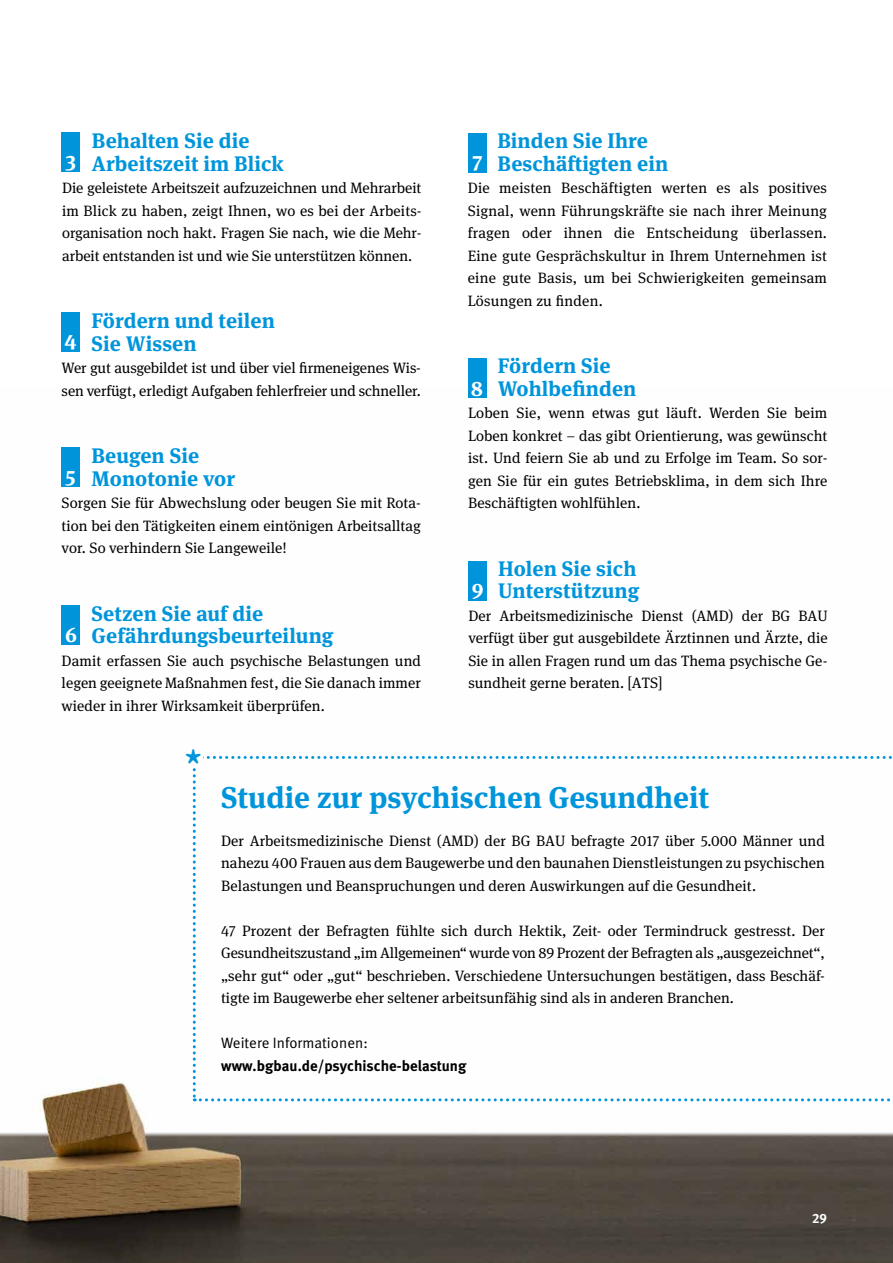
<style>
.page{position:relative;width:893px;height:1263px;background:#fff}
.page>*{position:absolute;margin:0;border:0;box-sizing:border-box;transform-origin:0 0}
.t1{font:700 38.55px "DGUV Meta Serif";color:#0095db}
.t2{font:700 30px "DGUV Meta Serif";color:#0095db}
.t3{font:700 21px/22.5px "DGUV Meta Serif";letter-spacing:.005em;color:#0095db}
.t4{font:700 21px "DGUV Meta Serif";color:#fff}
.t5{font:15px/22.5px "DGUV Meta Serif";letter-spacing:.005em;color:#000}
.t6{font:700 15px/22.5px "DGUV Meta";letter-spacing:.005em;color:#000}
.t7{font:700 13.5px "DGUV Meta";color:#fff}
.s1{font-weight:400}
</style>
<div class="page">
<img style="left:0;top:447px;width:893px;height:816px">
<svg style="left:193px;top:756px;width:700px;height:345px"></svg>
<div style="left:62px;top:132px;width:18px;height:40px;background:#0095db"></div>
<div style="left:62px;top:605px;width:18px;height:40px;background:#0095db"></div>
<div style="left:468px;top:358px;width:19px;height:40px;background:#0095db"></div>
<div style="left:468px;top:133px;width:19px;height:40px;background:#0095db"></div>
<div style="left:468px;top:561px;width:19px;height:39px;background:#0095db"></div>
<div style="left:62px;top:312px;width:18px;height:39px;background:#0095db"></div>
<div style="left:62px;top:447px;width:18px;height:40px;background:#0095db"></div>
<div style="left:183px;top:752px;width:19px;height:15px;background:#fff"></div>
<h4 class="t3" style="left:92px;top:130px;width:194px">Behalten Sie die<br>Arbeitszeit im Blick</h4>
<p class="t5" style="left:62px;top:177px;width:361px">Die geleistete Arbeitszeit aufzuzeichnen und Mehrarbeit</p>
<p class="t5" style="left:62px;top:222px;width:356px">organisation noch hakt. Fragen Sie nach, wie die Mehr arbeit entstanden ist und wie Sie unterstützen können.</p>
<h3 class="t4" style="left:66px;top:149px;width:12px">3</h3>
<p class="t5" style="left:62px;top:200px;width:359px">im Blick zu haben, zeigt Ihnen, wo es bei der Arbeits-</p>
<h4 class="t3" style="left:91px;top:310px;width:185px">Fördern und teilen<br>Sie Wissen</h4>
<p class="t5" style="left:62px;top:380px;width:361px">sen verfügt, erledigt Aufgaben fehlerfreier und schneller.</p>
<h3 class="t4" style="left:65px;top:329px;width:14px">4</h3>
<p class="t5" style="left:62px;top:357px;width:361px">Wer gut ausgebildet ist und über viel firmeneigenes Wis-</p>
<h4 class="t3" style="left:91px;top:445px;width:145px">Beugen Sie<br>Monotonie vor</h4>
<p class="t5" style="left:62px;top:515px;width:361px">tion bei den Tätigkeiten einem eintönigen Arbeitsalltag vor. So verhindern Sie Langeweile!</p>
<h3 class="t4" style="left:66px;top:465px;width:12px">5</h3>
<p class="t5" style="left:62px;top:492px;width:361px">Sorgen Sie für Abwechslung oder beugen Sie mit Rota-</p>
<h4 class="t3" style="left:91px;top:602px;width:243px">Setzen Sie auf die<br>Gefährdungsbeurteilung</h4>
<p class="t5" style="left:62px;top:650px;width:361px;text-align:justify">Damit erfassen Sie auch psychische Belastungen und legen geeignete Maßnahmen fest, die Sie danach immer wieder in ihrer Wirksamkeit überprüfen.</p>
<h3 class="t4" style="left:65px;top:622px;width:13px">6</h3>
<h4 class="t1" style="left:184px;top:740px;width:19px">*</h4>
<h4 class="t3" style="left:497px;top:130px;width:172px">Binden Sie Ihre<br>Beschäftigten ein</h4>
<p class="t5" style="left:468px;top:177px;width:361px;text-align:justify">Die meisten Beschäftigten werten es als positives Signal, wenn Führungskräfte sie nach ihrer Meinung fragen oder ihnen die Entscheidung überlassen.<br>Eine gute Gesprächskultur in Ihrem Unternehmen ist eine gute Basis, um bei Schwierigkeiten gemeinsam Lösungen zu finden.</p>
<h3 class="t4" style="left:472px;top:150px;width:12px">7</h3>
<h4 class="t3" style="left:498px;top:355px;width:140px">Fördern Sie<br>Wohlbefinden</h4>
<p class="t5" style="left:468px;top:402px;width:361px">Loben Sie, wenn etwas gut läuft. Werden Sie beim<br>Loben konkret – das gibt Orientierung, was gewünscht</p>
<p class="t5" style="left:468px;top:470px;width:361px">gen Sie für ein gutes Betriebsklima, in dem sich Ihre<br>Beschäftigten wohlfühlen.</p>
<h3 class="t4" style="left:471px;top:376px;width:14px">8</h3>
<p class="t5" style="left:468px;top:447px;width:361px">ist. Und feiern Sie ab und zu Erfolge im Team. So sor-</p>
<h4 class="t3" style="left:498px;top:557px;width:143px">Holen Sie sich<br>Unterstützung</h4>
<p class="t5" style="left:468px;top:605px;width:361px">Der Arbeitsmedizinische Dienst (AMD) der BG BAU verfügt über gut ausgebildete Ärztinnen und Ärzte, die</p>
<p class="t5" style="left:468px;top:672px;width:196px">sundheit gerne beraten. [ATS]</p>
<h3 class="t4" style="left:472px;top:578px;width:13px">9</h3>
<p class="t5" style="left:468px;top:650px;width:361px">Sie in allen Fragen rund um das Thema psychische Ge-</p>
<h4 class="t2" style="left:221px;top:779px;width:490px">Studie zur psychischen Gesundheit</h4>
<p class="t5" style="left:221px;top:830px;width:605px;text-align:justify">Der Arbeitsmedizinische Dienst (AMD) der BG BAU befragte 2017 über 5.000 Männer und nahezu 400 Frauen aus dem Baugewerbe und den baunahen Dienstleistungen zu psychischen Belastungen und Beanspruchungen und deren Auswirkungen auf die Gesundheit.</p>
<p class="t5" style="left:221px;top:920px;width:605px">47 Prozent der Befragten fühlte sich durch Hektik, Zeit- oder Termindruck gestresst. Der<br>Gesundheitszustand „im Allgemeinen“ wurde von 89 Prozent der Befragten als „ausgezeichnet“,</p>
<p class="t5" style="left:221px;top:987px;width:514px">tigte im Baugewerbe eher seltener arbeitsunfähig sind als in anderen Branchen.</p>
<p class="t6" style="left:221px;top:1032px;width:247px"><span class="s1">Weitere Informationen: </span>www.bgbau.de/psychische-belastung</p>
<p class="t5" style="left:221px;top:965px;width:605px">„sehr gut“ oder „gut“ beschrieben. Verschiedene Untersuchungen bestätigen, dass Beschäf-</p>
<p class="t7" style="left:812px;top:1210px;width:16px">29</p>
</div>
